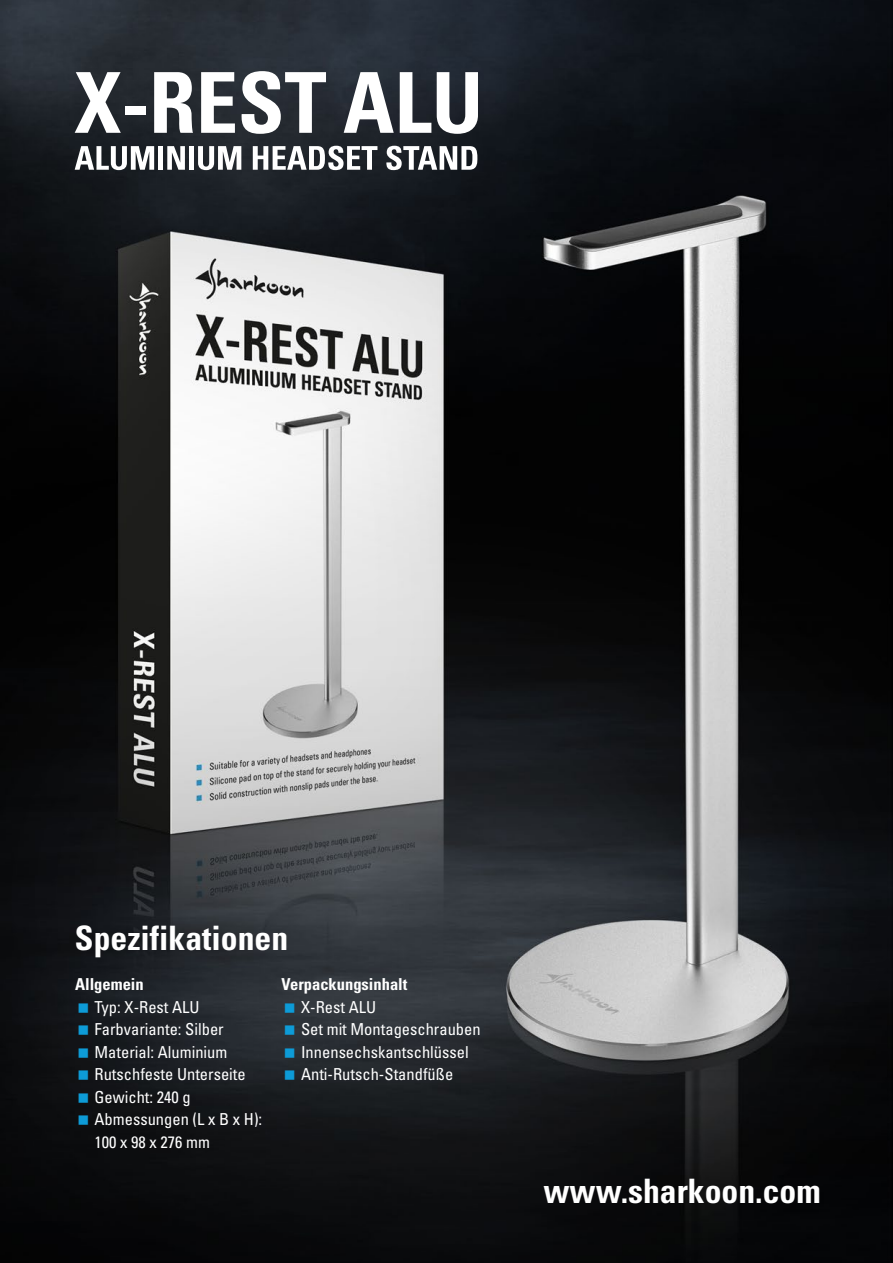
<style>
.page{position:relative;width:893px;height:1263px;background:#fff}
.page>*{position:absolute;margin:0;border:0;box-sizing:border-box;transform-origin:0 0}
.t1{font:700 condensed 33.6px "Univers";color:#fff}
.t2{font:condensed 16.5px/22.5px "Univers";color:#fff}
.t3{font:700 condensed 16.5px "Univers";color:#fff}
</style>
<div class="page">
<img style="left:0;top:0;width:893px;height:1263px">
<svg style="left:75px;top:146px;width:79px;height:24px"></svg>
<div style="left:158px;top:146px;width:5px;height:24px;background:#fff"></div>
<svg style="left:167px;top:146px;width:18px;height:24px"></svg>
<div style="left:189px;top:146px;width:5px;height:24px;background:#fff"></div>
<svg style="left:198px;top:146px;width:43px;height:24px"></svg>
<svg style="left:253px;top:146px;width:124px;height:24px"></svg>
<svg style="left:386px;top:146px;width:92px;height:24px"></svg>
<svg style="left:75px;top:72px;width:46px;height:61px"></svg>
<div style="left:125px;top:106px;width:20px;height:8px;background:#fff"></div>
<svg style="left:154px;top:72px;width:39px;height:61px"></svg>
<svg style="left:201px;top:72px;width:34px;height:61px"></svg>
<svg style="left:241px;top:71px;width:85px;height:63px"></svg>
<svg style="left:344px;top:72px;width:50px;height:61px"></svg>
<svg style="left:400px;top:72px;width:31px;height:61px"></svg>
<svg style="left:437px;top:72px;width:41px;height:62px"></svg>
<svg style="left:79px;top:1003px;width:9px;height:9px"></svg>
<svg style="left:79px;top:1025px;width:9px;height:10px"></svg>
<svg style="left:79px;top:1048px;width:9px;height:9px"></svg>
<svg style="left:79px;top:1070px;width:9px;height:10px"></svg>
<svg style="left:79px;top:1093px;width:9px;height:9px"></svg>
<svg style="left:79px;top:1115px;width:9px;height:10px"></svg>
<svg style="left:285px;top:1003px;width:9px;height:9px"></svg>
<svg style="left:285px;top:1025px;width:9px;height:10px"></svg>
<svg style="left:285px;top:1048px;width:9px;height:9px"></svg>
<svg style="left:285px;top:1070px;width:9px;height:10px"></svg>
<h1 class="t1" style="left:75px;top:917px;width:215px">Spezifikationen</h1>
<p class="t3" style="left:75px;top:974px;width:70px">Allgemein</p>
<p class="t2" style="left:95px;top:995px;width:169px">Typ: X-Rest ALU<br>Farbvariante: Silber<br>Material: Aluminium<br>Rutschfeste Unterseite<br>Gewicht: 240 g<br>Abmessungen (L x B x H):<br>100 x 98 x 276 mm</p>
<p class="t3" style="left:281px;top:974px;width:127px">Verpackungsinhalt</p>
<p class="t2" style="left:301px;top:995px;width:181px">X-Rest ALU<br>Set mit Montageschrauben<br>Innensechskantschlüssel<br>Anti-Rutsch-Standfüße</p>
<h1 class="t1" style="left:543px;top:1170px;width:279px">www.sharkoon.com</h1>
</div>
